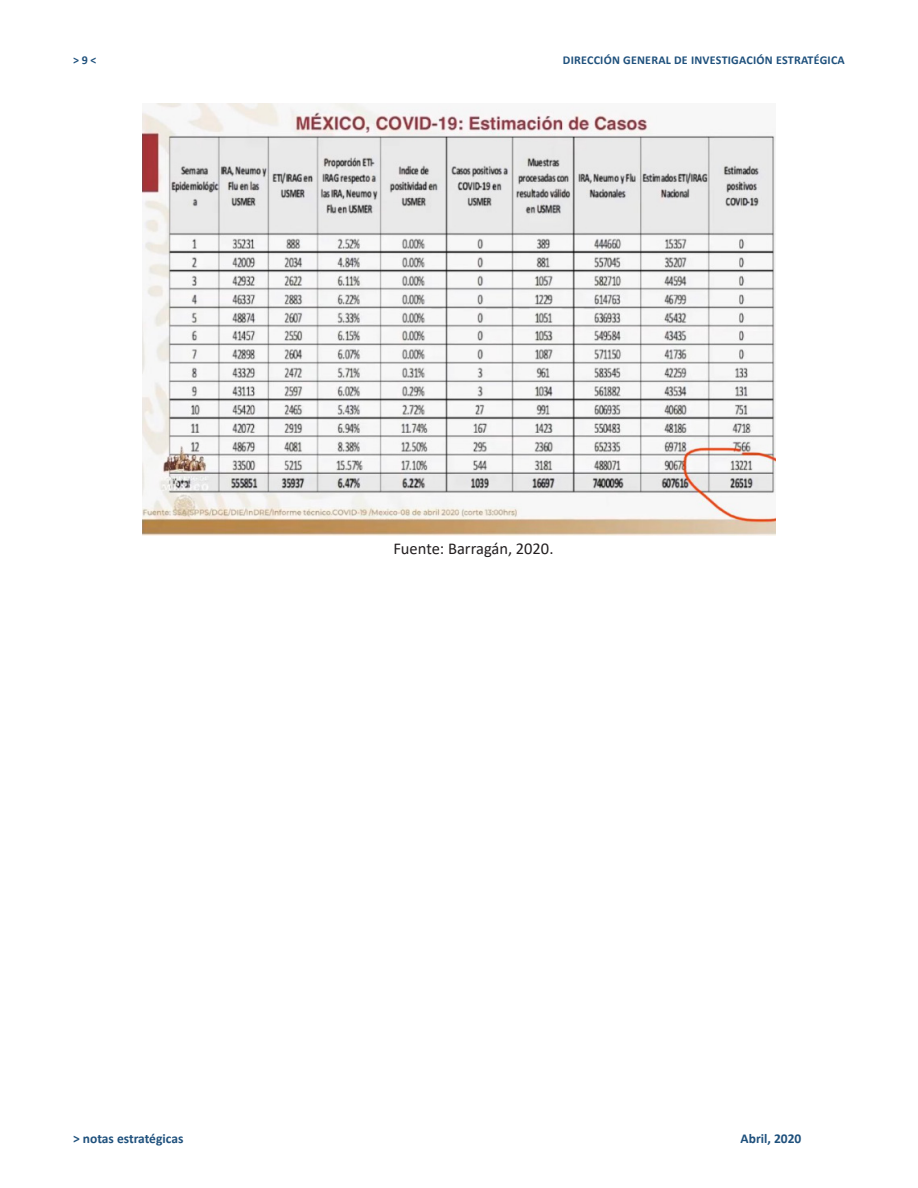
<style>
.page{position:relative;width:918px;height:1188px;background:#fff}
.page>*{position:absolute;margin:0;border:0;box-sizing:border-box;transform-origin:0 0}
.pie_tpagina{font:16.5px "Calibri";color:#231f20}
.t1{font:700 13.5px "Calibri";color:#1e507c}
.t2{font:700 12px "Calibri";letter-spacing:.02em;color:#1e507c}
</style>
<div class="page">
<img style="left:142px;top:103px;width:634px;height:432px">
<p class="t2" style="left:73px;top:51px;width:25px">&gt; 9 &lt;</p>
<p class="t2" style="left:563px;top:51px;width:283px">DIRECCIÓN GENERAL DE INVESTIGACIÓN ESTRATÉGICA</p>
<p class="pie_tpagina" style="left:393px;top:537px;width:162px">Fuente: Barragán, 2020.</p>
<p class="t1" style="left:73px;top:1129px;width:112px">&gt; notas estratégicas</p>
<p class="t1" style="left:741px;top:1129px;width:62px">Abril, 2020</p>
</div>
